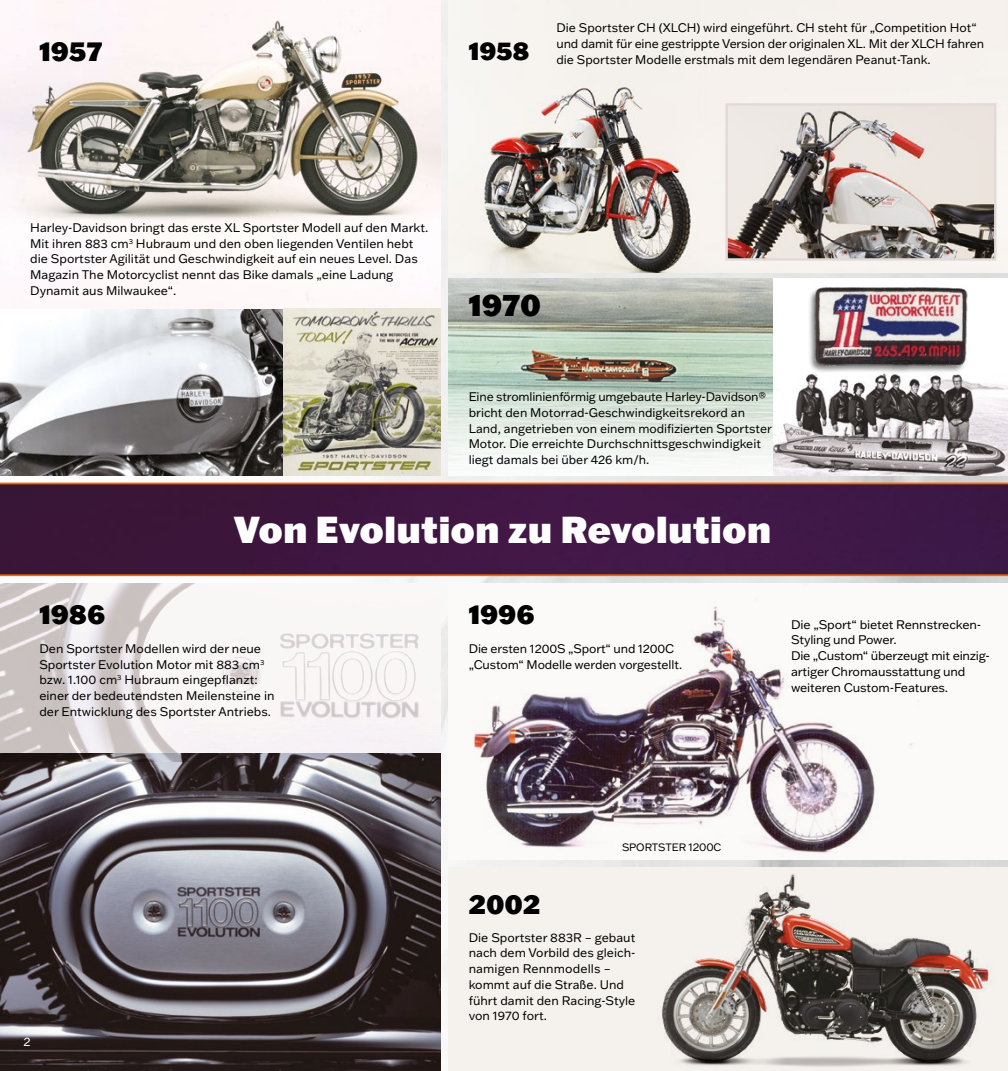
<style>
.page{position:relative;width:1008px;height:1071px;background:#fff}
.page>*{position:absolute;margin:0;border:0;box-sizing:border-box;transform-origin:0 0}
.t1{font:900 36.75px "Franklin Gothic ATF";letter-spacing:.02em;color:#fff}
.t2{font:900 29.75px "Franklin Gothic ATF";color:#000}
.t3{font:900 26.25px "Franklin Gothic ATF";letter-spacing:.02em;color:#000}
.t4{font:900 24.5px "Franklin Gothic ATF";color:#000}
.t5{font:12.25px/15.8px "Franklin Gothic ATF";color:#000}
.t6{font:12.25px "Franklin Gothic ATF";color:#fff}
.t7{font:10.5px "Franklin Gothic ATF";letter-spacing:-.01em;color:#000}
</style>
<div class="page">
<img style="left:0;top:0;width:1008px;height:976px">
<img style="left:0;top:484px;width:1008px;height:90px">
<img style="left:0;top:0;width:441px;height:475px">
<img style="left:448px;top:278px;width:560px;height:197px">
<div style="left:808px;top:287px;width:160px;height:87px;background:#000;opacity:.5"></div>
<img style="left:814px;top:283px;width:155px;height:84px">
<img style="left:448px;top:0;width:560px;height:272px">
<img style="left:728px;top:106px;width:265px;height:152px">
<div style="left:725px;top:103px;width:271px;height:158px;border:2px solid #e2d9d8"></div>
<div style="left:448px;top:584px;width:560px;height:276px;background:#fbfaf8"></div>
<img style="left:447px;top:584px;width:472px;height:276px">
<hr style="left:0;top:483px;width:1008px;height:1px;background:#fa6600">
<hr style="left:0;top:574px;width:1008px;height:2px;background:#fa6600">
<img style="left:0;top:761px;width:441px;height:310px">
<img style="left:0;top:584px;width:441px;height:177px">
<div style="left:448px;top:868px;width:560px;height:203px;background:#f5f2ee"></div>
<img style="left:662px;top:874px;width:327px;height:193px">
<h3 class="t3" style="left:39px;top:34px;width:64px">1957</h3>
<h3 class="t4" style="left:469px;top:35px;width:62px">1958</h3>
<p class="t5" style="left:556px;top:20px;width:429px">Die Sportster CH (XLCH) wird eingeführt. CH steht für „Competition Hot“ und damit für eine gestrippte Version der originalen XL. Mit der XLCH fahren die Sportster Modelle erstmals mit dem legendären Peanut-Tank.</p>
<p class="t5" style="left:30px;top:219px;width:400px">Harley-Davidson bringt das erste XL Sportster Modell auf den Markt.<br>Mit ihren 883 cm<sup>3</sup> Hubraum und den oben liegenden Ventilen hebt die Sportster Agilität und Geschwindigkeit auf ein neues Level. Das Magazin The Motorcyclist nennt das Bike damals „eine Ladung Dynamit aus Milwaukee“.</p>
<h2 class="t2" style="left:469px;top:285px;width:74px">1970</h2>
<p class="t5" style="left:469px;top:388px;width:305px">Eine stromlinienförmig umgebaute Harley-Davidson® bricht den Motorrad-Geschwindigkeitsrekord an Land, angetrieben von einem modifizierten Sportster Motor. Die erreichte Durchschnittsgeschwindigkeit liegt damals bei über 426 km/h.</p>
<h1 class="t1" style="left:234px;top:504px;width:538px">Von Evolution zu Revolution</h1>
<h3 class="t3" style="left:39px;top:597px;width:67px">1986</h3>
<h3 class="t3" style="left:469px;top:597px;width:67px">1996</h3>
<p class="t5" style="left:469px;top:640px;width:215px">Die ersten 1200S „Sport“ und 1200C „Custom“ Modelle werden vorgestellt.</p>
<p class="t5" style="left:39px;top:640px;width:237px">Den Sportster Modellen wird der neue Sportster Evolution Motor mit 883 cm<sup>3 </sup>bzw. 1.100 cm<sup>3</sup> Hubraum eingepflanzt: einer der bedeutendsten Meilensteine in der Entwicklung des Sportster Antriebs.</p>
<p class="t5" style="left:791px;top:616px;width:199px">Die „Sport“ bietet Rennstrecken-<br>Styling und Power.<br>Die „Custom“ überzeugt mit einzig&shy;artiger Chromausstattung und weiteren Custom-Features.</p>
<p class="t6" style="left:24px;top:1034px;width:9px">2</p>
<h3 class="t3" style="left:469px;top:887px;width:73px">2002</h3>
<p class="t7" style="left:622px;top:840px;width:101px">SPORTSTER 1200C</p>
<p class="t5" style="left:469px;top:929px;width:168px">Die Sportster 883R – gebaut nach dem Vorbild des gleich&shy;namigen Rennmodells – kommt auf die Straße. Und führt damit den Racing-Style von 1970 fort.</p>
</div>
